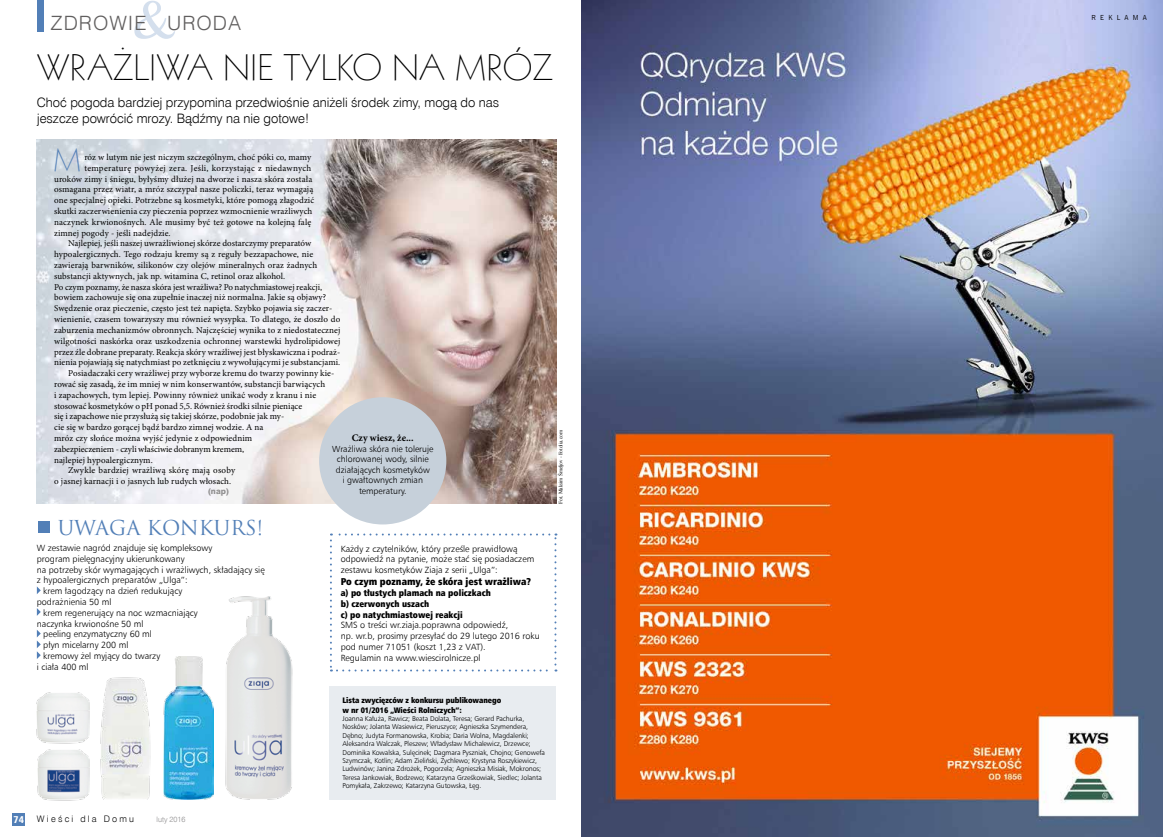
<style>
.page{position:relative;width:1163px;height:837px;background:#fff}
.page>*{position:absolute;margin:0;border:0;box-sizing:border-box;transform-origin:0 0}
.t1{font:53.5px "Tamil MN";color:#d4dfed}
.t2{font:36px "Geometric 231 Lt EU";color:#000}
.t3{font:32px "Geometric 231 Lt EU";color:#527fb7}
.t4{font:20px "Trajan Pro";color:#527fb7}
.t5{font:300 19.7px "Switzerland";letter-spacing:.05em;color:#615f5f}
.t6{font:13px/15.6px "Swis 721 Lt EU";color:#000}
.t7{font:10px "Humnst 777 X Blk Cn EU";color:#000}
.t8{font:700 10px "Minion Pro";color:#000}
.t9{font:10px "Humanist 777 BT Black Condensed B";color:#fff}
.t10{font:9px "Minion Pro";letter-spacing:.01em;color:#000}
.t11{font:9px/10.8px "Humnst 777 Lt EU";color:#000}
.t12{font:9px/10.8px "Humnst 777 X Blk Cn EU";color:#000}
.t13{font:9px "Minion Pro";letter-spacing:.035em;color:#000}
.t14{font:9px "Swis 721 Lt EU";letter-spacing:.25em;color:#000}
.t15{font:8.8px/10.6px "Humnst 777 Lt EU";color:#000;text-align:center}
.t16{font:8px/9.6px "Humnst 777 X Blk Cn EU";letter-spacing:-.01em;color:#000}
.t17{font:8px "Swis 721 Hv EU";color:#908f90}
.t18{font:7.5px "Swis 721 Lt EU";color:#908f90}
.t19{font:7px/8.4px "Humnst 777 Lt EU";letter-spacing:-.01em;color:#000}
.t20{font:7px "News Goth EU";letter-spacing:.62em;color:#000}
.t21{font:5px "Dutch 801 Hd EU";color:#000}
.s1{font-family:"Times New Roman"}
</style>
<div class="page">
<div style="left:13px;top:813px;width:12px;height:12px;background:#527fb7"></div>
<div style="left:37px;top:0;width:6px;height:31px;background:#527fb7"></div>
<img style="left:100px;top:677px;width:51px;height:121px">
<img style="left:163px;top:656px;width:50px;height:142px">
<img style="left:226px;top:596px;width:66px;height:202px">
<img style="left:37px;top:692px;width:53px;height:51px">
<img style="left:37px;top:749px;width:53px;height:50px">
<img style="left:37px;top:139px;width:519px;height:364px">
<svg style="left:36px;top:586px;width:5px;height:8px"></svg>
<svg style="left:36px;top:608px;width:5px;height:7px"></svg>
<svg style="left:36px;top:630px;width:5px;height:28px"></svg>
<svg style="left:330px;top:533px;width:226px;height:138px"></svg>
<div style="left:330px;top:685px;width:226px;height:114px;background:#e8ecf0"></div>
<div style="left:319px;top:397px;width:127px;height:127px;background:#c6d0da;border-radius:50%"></div>
<div style="left:38px;top:521px;width:11px;height:11px;background:#527fb7"></div>
<img style="left:581px;top:0;width:581px;height:836px">
<p class="t9" style="left:14px;top:813px;width:12px">74</p>
<h1 class="t1" style="left:132px;top:-16px;width:44px">&amp;</h1>
<h3 class="t5" style="left:51px;top:12px;width:192px">ZDROWIE URODA</h3>
<h2 class="t2" style="left:37px;top:44px;width:517px">WRAŻLIWA NIE TYLKO NA MRÓZ</h2>
<h3 class="t6" style="left:37px;top:95px;width:464px">Choć pogoda bardziej przypomina przedwiośnie aniżeli środek zimy, mogą do nas jeszcze powrócić mrozy. Bądźmy na nie gotowe!</h3>
<h3 class="t3" style="left:53px;top:139px;width:29px">M</h3>
<p class="t10" style="left:84px;top:151px;width:228px">róz w lutym nie jest niczym szczególnym, choć póki co, mamy</p>
<p class="t13" style="left:84px;top:162px;width:228px">temperaturę powyżej zera. Jeśli, korzystając z niedawnych</p>
<p class="t10" style="left:54px;top:172px;width:260px">uroków zimy i śniegu, byłyśmy dłużej na dworze i nasza skóra została</p>
<p class="t10" style="left:54px;top:183px;width:261px">osmagana przez wiatr, a mróz szczypał nasze policzki, teraz wymagają</p>
<p class="t10" style="left:54px;top:194px;width:261px">one specjalnej opieki. Potrzebne są kosmetyki, które pomogą złagodzić</p>
<p class="t10" style="left:54px;top:205px;width:260px">skutki zaczerwienienia czy pieczenia poprzez wzmocnienie wrażliwych</p>
<p class="t10" style="left:54px;top:216px;width:258px">naczynek krwionośnych. Ale musimy być też gotowe na kolejną falę</p>
<p class="t10" style="left:54px;top:226px;width:118px">zimnej pogody - jeśli nadejdzie.</p>
<p class="t10" style="left:68px;top:237px;width:244px">Najlepiej, jeśli naszej uwrażliwionej skórze dostarczymy preparatów</p>
<p class="t10" style="left:54px;top:248px;width:260px">hypoalergicznych. Tego rodzaju kremy są z reguły bezzapachowe, nie</p>
<p class="t10" style="left:54px;top:259px;width:265px">zawierają barwników, silikonów czy olejów mineralnych oraz żadnych</p>
<p class="t10" style="left:54px;top:270px;width:233px">substancji aktywnych, jak np. witamina C, retinol oraz alkohol.</p>
<p class="t10" style="left:54px;top:280px;width:269px">Po czym poznamy, że nasza skóra jest wrażliwa? Po natychmiastowej reakcji,</p>
<p class="t10" style="left:54px;top:291px;width:273px">bowiem zachowuje się ona zupełnie inaczej niż normalna. Jakie są objawy?</p>
<p class="t10" style="left:54px;top:302px;width:280px">Swędzenie oraz pieczenie, często jest też napięta. Szybko pojawia się zaczer-</p>
<p class="t10" style="left:54px;top:313px;width:287px">wienienie, czasem towarzyszy mu również wysypka. To dlatego, że doszło do</p>
<p class="t10" style="left:54px;top:324px;width:287px">zaburzenia mechanizmów obronnych. Najczęściej wynika to z niedostatecznej</p>
<p class="t10" style="left:54px;top:334px;width:288px">wilgotności naskórka oraz uszkodzenia ochronnej warstewki hydrolipidowej</p>
<p class="t10" style="left:54px;top:345px;width:287px">przez źle dobrane preparaty. Reakcja skóry wrażliwej jest błyskawiczna i podraż-</p>
<p class="t10" style="left:54px;top:356px;width:288px">nienia pojawiają się natychmiast po zetknięciu z wywołującymi je substancjami.</p>
<p class="t10" style="left:68px;top:367px;width:268px">Posiadaczaki cery wrażliwej przy wyborze kremu do twarzy powinny kie-</p>
<p class="t10" style="left:54px;top:378px;width:272px">rować się zasadą, że im mniej w nim konserwantów, substancji barwiących</p>
<p class="t10" style="left:54px;top:388px;width:263px">i zapachowych, tym lepiej. <span class="s1">Powinny również unikać</span> wody z kranu i nie</p>
<p class="t10" style="left:54px;top:399px;width:249px">stosować kosmetyków o pH ponad 5,5. Również środki silnie pieniące</p>
<p class="t10" style="left:54px;top:410px;width:231px">się i zapachowe nie przysłużą się takiej skórze, podobnie jak my-</p>
<p class="t10" style="left:54px;top:421px;width:211px">cie się w bardzo gorącej bądź bardzo zimnej wodzie. A na</p>
<p class="t10" style="left:54px;top:432px;width:200px">mróz czy słońce można wyjść jedynie z odpowiednim</p>
<p class="t10" style="left:54px;top:442px;width:191px">zabezpieczeniem - czyli właściwie dobranym kremem,</p>
<p class="t10" style="left:54px;top:453px;width:100px">najlepiej hypoalergicznym.</p>
<p class="t10" style="left:68px;top:464px;width:168px">Zwykle bardziej wrażliwą skórę mają osoby</p>
<p class="t10" style="left:54px;top:475px;width:179px">o jasnej karnacji i o jasnych lub rudych włosach.</p>
<p class="t17" style="left:208px;top:486px;width:23px">(nap)</p>
<p class="t8" style="left:352px;top:430px;width:63px">Czy wiesz, że...</p>
<p class="t15" style="left:332px;top:443px;width:103px">Wrażliwa skóra nie toleruje chlorowanej wody, silnie działających kosmetyków<br>i gwałtownych zmian temperatury.</p>
<h3 class="t4" style="left:58px;top:515px;width:207px">UWAGA KONKURS!</h3>
<p class="t11" style="left:37px;top:542px;width:177px">W zestawie nagród znajduje się kompleksowy</p>
<p class="t11" style="left:37px;top:553px;width:149px">program pielęgnacyjny ukierunkowany</p>
<p class="t11" style="left:37px;top:563px;width:229px">na potrzeby skór wymagających i wrażliwych, składający się</p>
<p class="t11" style="left:37px;top:574px;width:152px">z hypoalergicznych preparatów „Ulga”:</p>
<p class="t11" style="left:43px;top:585px;width:140px">krem łagodzący na dzień redukujący</p>
<p class="t11" style="left:37px;top:596px;width:76px">podrażnienia 50 ml</p>
<p class="t11" style="left:43px;top:607px;width:156px">krem regenerujący na noc wzmacniający</p>
<p class="t11" style="left:37px;top:617px;width:108px">naczynka krwionośne 50 ml</p>
<p class="t11" style="left:43px;top:628px;width:110px">peeling enzymatyczny 60 ml</p>
<p class="t11" style="left:43px;top:639px;width:87px">płyn micelarny 200 ml</p>
<p class="t11" style="left:43px;top:650px;width:118px">kremowy żel myjący do twarzy</p>
<p class="t11" style="left:37px;top:661px;width:53px">i ciała 400 ml</p>
<p class="t14" style="left:37px;top:812px;width:99px">Wieści dla Domu</p>
<p class="t18" style="left:156px;top:814px;width:31px">luty 2016</p>
<p class="t11" style="left:340px;top:542px;width:195px">Każdy z czytelników, który prześle prawidłową odpowiedź na pytanie, może stać się posiadaczem zestawu kosmetyków Ziaja z serii „Ulga”:</p>
<p class="t7" style="left:340px;top:575px;width:192px">Po czym poznamy, że skóra jest wrażliwa?</p>
<p class="t12" style="left:340px;top:587px;width:152px">a) po tłustych plamach na policzkach b) czerwonych uszach<br>c) po natychmiastowej reakcji</p>
<p class="t11" style="left:340px;top:619px;width:200px">SMS o treści wr.ziaja.poprawna odpowiedź,<br>np. wr.b, prosimy przesyłać do 29 lutego 2016 roku pod numer 71051 (koszt 1,23 z VAT).<br>Regulamin na www.wiescirolnicze.pl</p>
<p class="t16" style="left:342px;top:695px;width:160px">Lista zwycięzców z konkursu publikowanego w nr 01/2016 „Wieści Rolniczych”:</p>
<p class="t19" style="left:342px;top:714px;width:204px">Joanna Kałuża, Rawicz; Beata Dolata, Teresa; Gerard Pachurka, Nosków; Jolanta Wasiewicz, Pieruszyce; Agnieszka Szymendera, Dębno; Judyta Formanowska, Krobia; Daria Wolna, Magdalenki; Aleksandra Walczak, Pleszew; Władysław Michalewicz, Drzewce; Dominika Kowalska, Sulęcinek; Dagmara Pyszniak, Chojno; Genowefa Szymczak, Kotlin; Adam Zieliński, Żychlewo; Krystyna Roszykiewicz, Ludwinów; Janina Zdrożek, Pogorzela; Agnieszka Misiak, Mokronos; Teresa Jankowiak, Bodzewo; Katarzyna Grześkowiak, Siedlec; Jolanta Pomykała, Zakrzewo; Katarzyna Gutowska, Łęg.</p>
<p class="t21" style="left:557px;top:503px;width:75px;rotate:-90deg">Fot. Maksim Šmeljov - Fotolia.com</p>
<p class="t20" style="left:1091px;top:13px;width:57px">REKLAMA</p>
</div>
